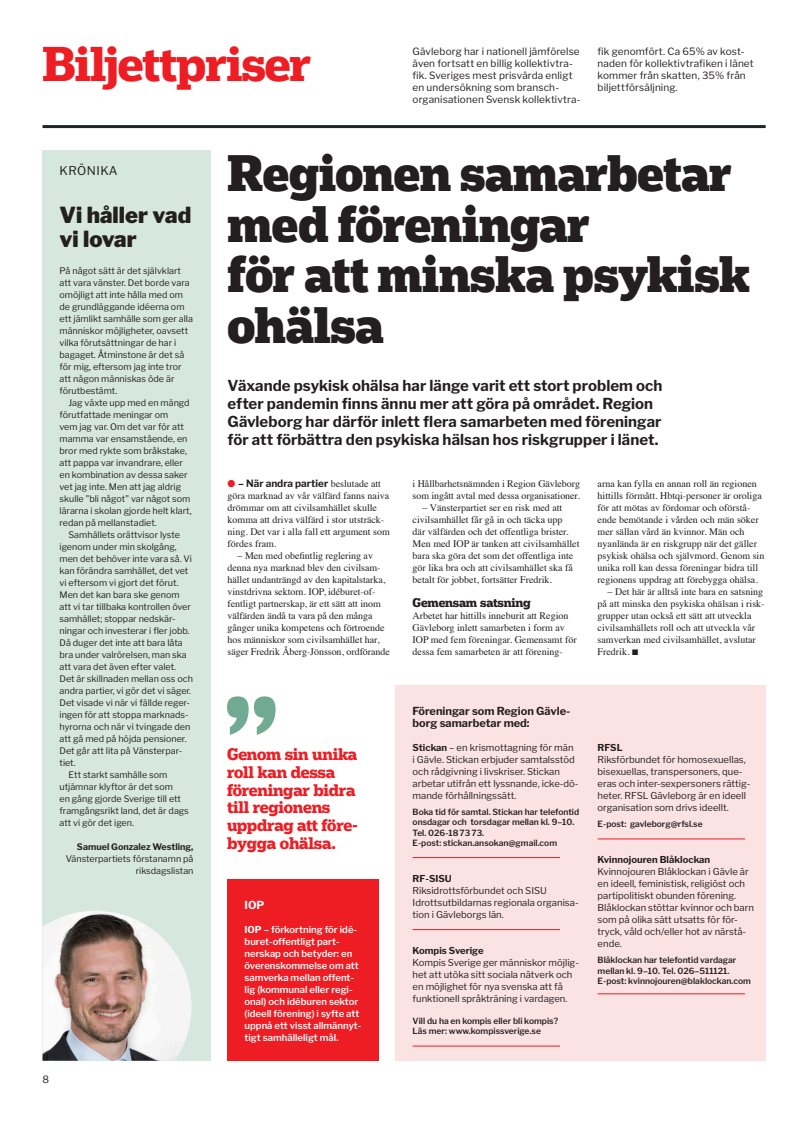
<style>
.page{position:relative;width:794px;height:1126px;background:#fff}
.page>*{position:absolute;margin:0;border:0;box-sizing:border-box;transform-origin:0 0}
.Artikel__Rubrik_Popu{font:900 48.8px/50.4px "Popular";letter-spacing:-.01em;color:#231f20;scale:.96 1}
.Hylla__Rubrik_Popula{font:700 46.4px "Popular";letter-spacing:-.025em;color:#ee1d23}
.Spalt__Rubrik_Libre{font:900 22px/24px "Libre Franklin";color:#231f20}
.Citat_Popular_Bold_1{font:700 16px/17.8px "Popular";letter-spacing:-.02em;color:#ee1d23}
.Artikel__Ingress_Lib{font:700 15px/18px "Libre Franklin";letter-spacing:.005em;color:#231f20}
.t1{font:700 12px "Popular";letter-spacing:-.015em;color:#231f20}
.t2{font:12px "Libre Franklin";letter-spacing:.04em;color:#231f20}
.t3{font:700 11px/12px "Libre Franklin";color:#231f20}
.Faktaruta_brödtext{font:700 11px "Libre Franklin";color:#fff}
.Artikel__Brödtext_Ti{font:10px/12px "Times";color:#231f20}
.Hylla_Brödtext_Libre{font:10px/12px "Libre Franklin";letter-spacing:.01em;color:#231f20}
.t4{font:9.5px/12px "Libre Franklin";color:#231f20}
.Faktaruta_brödtext-2{font:600 9.5px/12px "Libre Franklin";color:#fff}
.t5{font:700 9.5px "Libre Franklin";color:#231f20}
.Spalt__Brödtext_Libr{font:9px/12px "Libre Franklin";color:#231f20}
.Roll_Regular_9_12{font:9px/12px "Libre Franklin";color:#231f20;text-align:right}
.Författare_Bold_9_12{font:700 9px "Libre Franklin";color:#231f20}
.t6{font:600 8.5px/10.2px "Libre Franklin";color:#231f20}
.s1{color:#ee1d23}
.s2{font-family:"Libre Franklin";font-weight:700}
.s3{font-weight:700}
</style>
<div class="page">
<hr style="left:43px;top:125px;width:722px;height:3px;background:#1f2326">
<div style="left:395px;top:685px;width:370px;height:375px;background:#fce3e3"></div>
<div style="left:227px;top:879px;width:151px;height:181px;background:#ee1d23"></div>
<hr style="left:412px;top:857px;width:148px;height:1px;background:#ee1d23">
<hr style="left:412px;top:929px;width:148px;height:1px;background:#ee1d23">
<hr style="left:412px;top:1045px;width:148px;height:1px;background:#ee1d23">
<hr style="left:597px;top:838px;width:148px;height:1px;background:#ee1d23">
<hr style="left:597px;top:993px;width:148px;height:1px;background:#ee1d23">
<svg style="left:227px;top:696px;width:48px;height:38px"></svg>
<div style="left:43px;top:151px;width:167px;height:909px;background:#d6e7e0"></div>
<img style="left:43px;top:911px;width:148px;height:149px">
<p class="Hylla__Rubrik_Popula" style="left:43px;top:33px;width:270px">Biljettpriser</p>
<p class="Hylla_Brödtext_Libre" style="left:412px;top:44px;width:169px">Gävleborg har i nationell jämförelse även fortsatt en billig kollektivtra&shy;fik. Sveriges mest prisvärda enligt en undersökning som bransch&shy;organisationen Svensk kollektivtra-</p>
<p class="Hylla_Brödtext_Libre" style="left:597px;top:44px;width:157px">fik genomfört. Ca 65% av kost&shy;naden för kollektivtrafiken i länet kommer från skatten, 35% från biljettförsäljning.</p>
<p class="t2" style="left:60px;top:161px;width:60px">KRÖNIKA</p>
<p class="Spalt__Rubrik_Libre" style="left:60px;top:200px;width:133px">Vi håller vad vi lovar</p>
<p class="Spalt__Brödtext_Libr" style="left:60px;top:263px;width:135px">På något sätt är det självklart att vara vänster. Det borde vara omöjligt att inte hålla med om de grundläggande idéerna om ett jämlikt samhälle som ger alla människor möjligheter, oavsett vilka förutsättningar de har i bagaget. Åtminstone är det så för mig, eftersom jag inte tror att någon människas öde är förutbestämt.</p>
<p class="Spalt__Brödtext_Libr" style="left:60px;top:395px;width:134px;text-indent:9px">Jag växte upp med en mängd förutfattade meningar om<br>vem jag var. Om det var för att mamma var ensamstående, en bror med rykte som bråkstake, att pappa var invandrare, eller en kombination av dessa saker vet jag inte. Men att jag aldrig skulle ”bli något” var något som lärarna i skolan gjorde helt klart, redan på mellanstadiet.</p>
<p class="Spalt__Brödtext_Libr" style="left:60px;top:527px;width:134px;text-indent:9px">Samhällets orättvisor lyste igenom under min skolgång, men det behöver inte vara så. Vi kan förändra samhället, det vet vi eftersom vi gjort det förut.<br>Men det kan bara ske genom att vi tar tillbaka kontrollen över samhället; stoppar nedskär&shy;ningar och investerar i fler jobb.</p>
<p class="Spalt__Brödtext_Libr" style="left:60px;top:635px;width:135px">Då duger det inte att bara låta bra under valrörelsen, man ska att vara det även efter valet.<br>Det är skillnaden mellan oss och andra partier, vi gör det vi säger.<br>Det visade vi när vi fällde reger&shy;ingen för att stoppa marknads&shy;hyrorna och när vi tvingade den att gå med på höjda pensioner.<br>Det går att lita på Vänsterpar&shy;tiet.</p>
<p class="Spalt__Brödtext_Libr" style="left:60px;top:767px;width:131px;text-indent:9px">Ett starkt samhälle som utjämnar klyftor är det som<br>en gång gjorde Sverige till ett framgångsrikt land, det är dags att vi gör det igen.</p>
<p class="Författare_Bold_9_12" style="left:77px;top:839px;width:118px">Samuel Gonzalez Westling,</p>
<p class="Roll_Regular_9_12" style="left:66px;top:851px;width:129px">Vänsterpartiets förstanamn på riksdagslistan</p>
<p class="Hylla_Brödtext_Libre" style="left:43px;top:1072px;width:8px">8</p>
<p class="Artikel__Rubrik_Popu" style="left:227px;top:146px;width:546px">Regionen samarbetar med föreningar<br>för att minska psykisk ohälsa</p>
<p class="Artikel__Ingress_Lib" style="left:228px;top:375px;width:436px">Växande psykisk ohälsa har länge varit ett stort problem och efter pandemin finns ännu mer att göra på området. Region Gävleborg har därför inlett flera samarbeten med föreningar för att förbättra den psykiska hälsan hos riskgrupper i länet.</p>
<p class="Artikel__Brödtext_Ti" style="left:227px;top:476px;width:164px"><span class="s1">●</span> <span class="s2">– När andra partier</span> beslutade att göra marknad av vår välfärd fanns naiva drömmar om att civilsamhället skulle komma att driva välfärd i stor utsträck&shy;ning. Det var i alla fall ett argument som fördes fram.</p>
<p class="Artikel__Brödtext_Ti" style="left:227px;top:548px;width:164px;text-indent:10px">– Men med obefintlig reglering av denna nya marknad blev den civilsam&shy;hället undanträngd av den kapitalstarka, vinstdrivna sektorn. IOP, idéburet-of&shy;fentligt partnerskap, är ett sätt att inom välfärden ändå ta vara på den många gånger unika kompetens och förtroende hos människor som civilsamhället har, säger Fredrik Åberg-Jönsson, ordförande</p>
<p class="Citat_Popular_Bold_1" style="left:227px;top:744px;width:132px">Genom sin unika roll kan dessa föreningar bidra till regionens uppdrag att före&shy;bygga ohälsa.</p>
<p class="Faktaruta_brödtext" style="left:244px;top:896px;width:21px">IOP</p>
<p class="Faktaruta_brödtext-2" style="left:244px;top:922px;width:118px"><span class="s3">IOP</span> – förkortning för idé&shy;buret-offentligt part&shy;nerskap och betyder: en överenskommelse om att samverka mellan offent&shy;lig (kommunal eller regi&shy;onal) och idéburen sektor (ideell förening) i syfte att uppnå ett visst allmännyt&shy;tigt samhälleligt mål.</p>
<p class="Artikel__Brödtext_Ti" style="left:412px;top:476px;width:169px">i Hållbarhetsnämnden i Region Gävleborg som ingått avtal med dessa organisationer.</p>
<p class="Artikel__Brödtext_Ti" style="left:412px;top:500px;width:168px;text-indent:10px">– Vänsterpartiet ser en risk med att civilsamhället får gå in och täcka upp<br>där välfärden och det offentliga brister.<br>Men med IOP är tanken att civilsamhället bara ska göra det som det offentliga inte gör lika bra och att civilsamhället ska få betalt för jobbet, fortsätter Fredrik.</p>
<p class="t1" style="left:412px;top:594px;width:120px">Gemensam satsning</p>
<p class="Artikel__Brödtext_Ti" style="left:412px;top:608px;width:166px">Arbetet har hittills inneburit att Region Gävleborg inlett samarbeten i form av IOP med fem föreningar. Gemensamt för dessa fem samarbeten är att förening-</p>
<p class="Artikel__Brödtext_Ti" style="left:597px;top:476px;width:168px">arna kan fylla en annan roll än regionen hittills förmått. Hbtqi-personer är oroliga för att mötas av fördomar och oförstå&shy;ende bemötande i vården och män söker mer sällan vård än kvinnor. Män och nyanlända är en riskgrupp när det gäller psykisk ohälsa och självmord. Genom sin unika roll kan dessa föreningar bidra till regionens uppdrag att förebygga ohälsa.</p>
<p class="Artikel__Brödtext_Ti" style="left:597px;top:584px;width:168px;text-indent:10px">– Det här är alltså inte bara en satsning på att minska den psykiska ohälsan i risk&shy;grupper utan också ett sätt att utveckla civilsamhällets roll och att utveckla vår samverkan med civilsamhället, avslutar Fredrik. ■</p>
<p class="t3" style="left:412px;top:703px;width:159px">Föreningar som Region Gävle&shy;borg samarbetar med:</p>
<p class="t4" style="left:412px;top:740px;width:167px"><span class="s3">Stickan</span> – en krismottagning för män<br>i Gävle. Stickan erbjuder samtalsstöd och rådgivning i livskriser. Stickan arbetar utifrån ett lyssnande, icke-dö&shy;mande förhållningssätt.</p>
<p class="t6" style="left:412px;top:806px;width:168px">Boka tid för samtal. Stickan har telefontid onsdagar och torsdagar mellan kl. 9–10.<br>Tel. 026-187373.<br>E-post: stickan.ansokan@gmail.com</p>
<p class="t5" style="left:412px;top:870px;width:41px">RF-SISU</p>
<p class="t4" style="left:412px;top:883px;width:167px">Riksidrottsförbundet och SISU<br>Idrottsutbildarnas regionala organisa&shy;tion i Gävleborgs län.</p>
<p class="t5" style="left:412px;top:942px;width:72px">Kompis Sverige</p>
<p class="t4" style="left:412px;top:955px;width:168px">Kompis Sverige ger människor möjlig&shy;het att utöka sitt sociala nätverk och en möjlighet för nya svenska att få funktionell språkträning i vardagen.</p>
<p class="t6" style="left:412px;top:1015px;width:147px">Vill du ha en kompis eller bli kompis?<br>Läs mer: www.kompissverige.se</p>
<p class="t5" style="left:597px;top:739px;width:27px">RFSL</p>
<p class="t4" style="left:597px;top:752px;width:154px">Riksförbundet för homosexuellas, bisexuellas, transpersoners, que&shy;eras och inter-sexpersoners rättig&shy;heter. RFSL Gävleborg är en ideell organisation som drivs ideellt.</p>
<p class="t6" style="left:597px;top:818px;width:106px">E-post: gavleborg@rfsl.se</p>
<p class="t5" style="left:597px;top:852px;width:114px">Kvinnojouren Blåklockan</p>
<p class="t4" style="left:597px;top:864px;width:158px">Kvinnojouren Blåklockan i Gävle är en ideell, feministisk, religiöst och partipolitiskt obunden förening.<br>Blåklockan stöttar kvinnor och barn som på olika sätt utsatts för för&shy;tryck, våld och/eller hot av närstå&shy;ende.</p>
<p class="t6" style="left:597px;top:954px;width:155px">Blåklockan har telefontid vardagar mellan kl. 9–10. Tel. 026–511121.<br>E-post: kvinnojouren@blaklockan.com</p>
</div>
